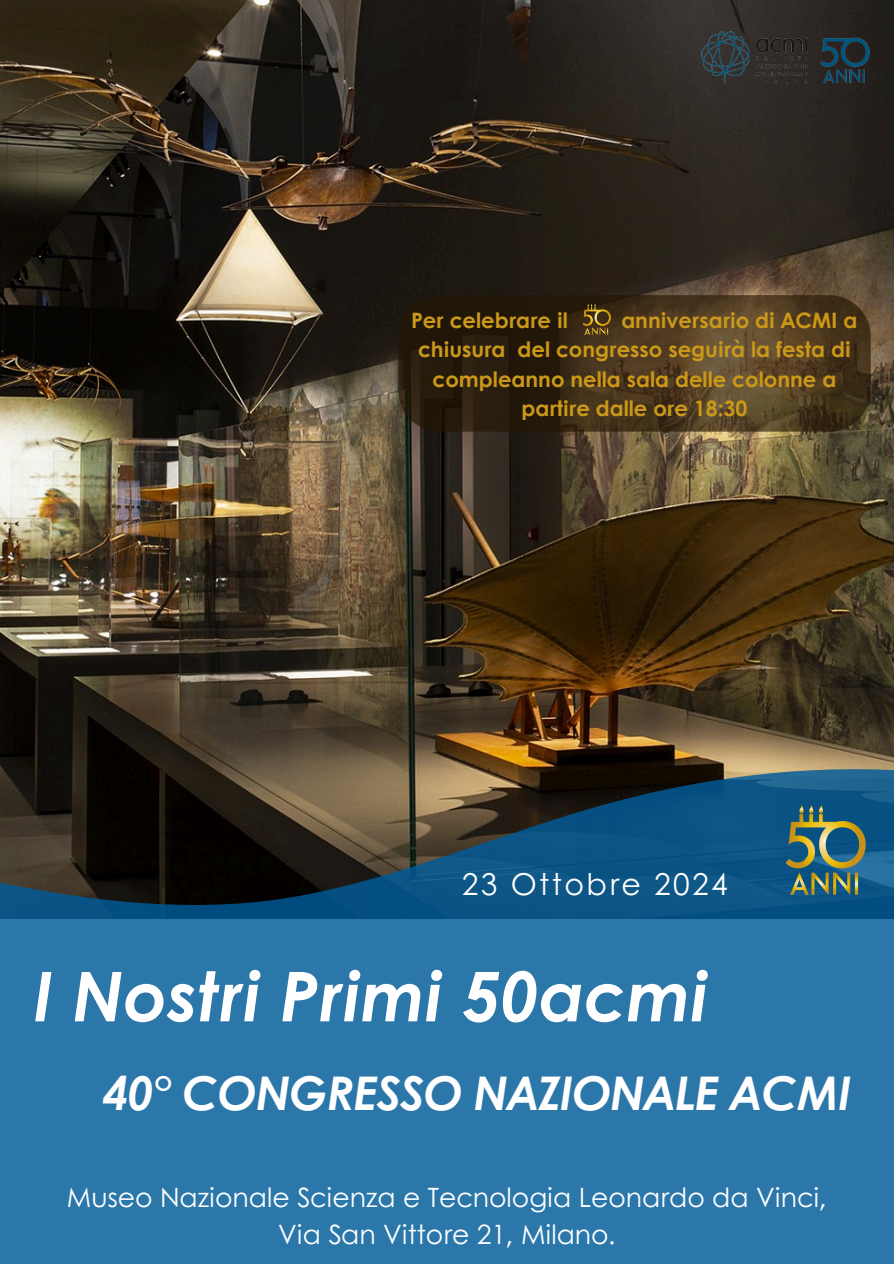
<style>
.page{position:relative;width:894px;height:1264px;background:#fff}
.page>*{position:absolute;margin:0;border:0;box-sizing:border-box;transform-origin:0 0}
.t1{font:italic 700 68.7px "Century Gothic";color:#fff}
.t2{font:italic 700 46.5px "Century Gothic";letter-spacing:-.02em;color:#fff}
.t3{font:30px "Century Gothic";letter-spacing:.08em;color:#fff}
.t4{font:26.55px/37.2px "Century Gothic";color:#fff;text-align:center}
.t5{font:700 21.3px "Century Gothic";color:#cb9818}
</style>
<div class="page">
<img style="left:0;top:0;width:893px;height:768px">
<svg style="left:0;top:768px;width:893px;height:495px;background:#29678f"></svg>
<img style="left:748px;top:792px;width:145px;height:115px">
<img style="left:693px;top:27px;width:180px;height:62px">
<svg style="left:398px;top:295px;width:472px;height:136px;background:#3f2f19"></svg>
<img style="left:570px;top:299px;width:52px;height:40px">
<h1 class="t5" style="left:411px;top:304px;width:158px">Per celebrare il</h1>
<h1 class="t5" style="left:621px;top:304px;width:238px">anniversario di ACMI a</h1>
<h1 class="t5" style="left:418px;top:333px;width:434px">chiusura del congresso seguirà la festa di</h1>
<h1 class="t5" style="left:432px;top:362px;width:405px">compleanno nella sala delle colonne a</h1>
<h1 class="t5" style="left:521px;top:392px;width:227px">partire dalle ore 18:30</h1>
<p class="t3" style="left:462px;top:861px;width:267px">23 Ottobre 2024</p>
<p class="t1" style="left:32px;top:944px;width:676px">I Nostri Primi 50acmi</p>
<p class="t2" style="left:102px;top:1057px;width:750px">40° CONGRESSO NAZIONALE ACMI</p>
<h3 class="t4" style="left:67px;top:1177px;width:761px">Museo Nazionale Scienza e Tecnologia Leonardo da Vinci,<br>Via San Vittore 21, Milano.</h3>
</div>
